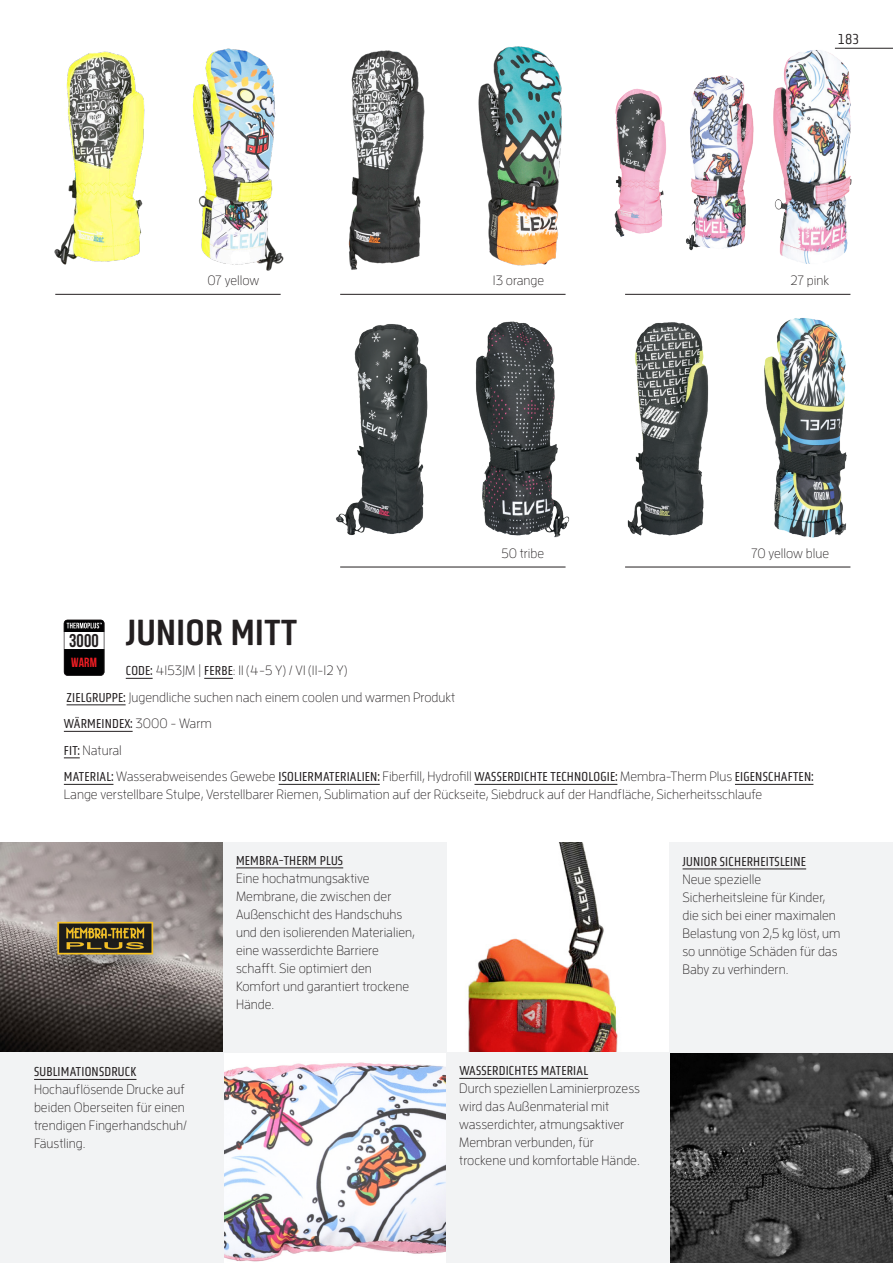
<style>
.page{position:relative;width:893px;height:1263px;background:#fff}
.page>*{position:absolute;margin:0;border:0;box-sizing:border-box;transform-origin:0 0}
.t1{font:37.5px "Obvia Condensed";letter-spacing:.015em;color:#231f20}
.t2{font:700 18.45px "Bebas Neue";color:#231f20}
.pages{font:300 15px "Obvia Condensed";color:#231f20}
.glove_tech{font:300 13.5px/18px "Enzo OT";color:#231f20}
.glove_description{font:300 13.5px/18px "Enzo OT";color:#231f20}
.code_4_elements{font:300 13.5px "Enzo OT";color:#231f20}
.glove_description-2{font:13.5px "Obvia Condensed";letter-spacing:.015em;color:#231f20}
.t3{font:700 13.2px "Bebas Neue";color:#ee1d23}
.s1{font-family:"Obvia Condensed";font-weight:400}
.s2{font-family:"Enzo OT";font-weight:300}
</style>
<div class="page">
<svg style="left:64px;top:619px;width:40px;height:57px"></svg>
<img style="left:614px;top:47px;width:258px;height:217px">
<img style="left:627px;top:318px;width:220px;height:220px">
<img style="left:54px;top:48px;width:230px;height:223px">
<img style="left:348px;top:46px;width:214px;height:224px">
<img style="left:336px;top:321px;width:234px;height:217px">
<img style="left:446px;top:842px;width:224px;height:210px">
<img style="left:670px;top:1052px;width:223px;height:211px">
<img style="left:0;top:842px;width:223px;height:210px">
<img style="left:223px;top:1052px;width:223px;height:211px">
<hr style="left:835px;top:48px;width:58px;height:1px;background:#231f20">
<div style="left:0;top:1052px;width:223px;height:211px;background:#f2f3f4"></div>
<hr style="left:34px;top:1079px;width:102px;height:1px;background:#231f20">
<div style="left:446px;top:1052px;width:224px;height:211px;background:#f2f3f4"></div>
<hr style="left:459px;top:1078px;width:129px;height:1px;background:#231f20">
<div style="left:223px;top:842px;width:223px;height:210px;background:#f2f3f4"></div>
<hr style="left:236px;top:867px;width:107px;height:1px;background:#231f20">
<div style="left:670px;top:842px;width:223px;height:210px;background:#f2f3f4"></div>
<hr style="left:683px;top:868px;width:123px;height:1px;background:#231f20">
<svg style="left:126px;top:678px;width:27px;height:1px"></svg>
<svg style="left:204px;top:678px;width:29px;height:1px"></svg>
<hr style="left:67px;top:704px;width:59px;height:1px;background:#231f20">
<hr style="left:64px;top:731px;width:69px;height:1px;background:#231f20">
<svg style="left:64px;top:757px;width:16px;height:1px"></svg>
<hr style="left:64px;top:784px;width:49px;height:1px;background:#231f20">
<hr style="left:279px;top:784px;width:101px;height:1px;background:#231f20">
<hr style="left:474px;top:784px;width:143px;height:1px;background:#231f20">
<hr style="left:735px;top:784px;width:78px;height:1px;background:#231f20">
<hr style="left:55px;top:294px;width:226px;height:1px;background:#231f20">
<hr style="left:340px;top:294px;width:226px;height:1px;background:#231f20">
<hr style="left:625px;top:294px;width:225px;height:1px;background:#231f20">
<hr style="left:340px;top:567px;width:226px;height:1px;background:#231f20">
<hr style="left:625px;top:567px;width:225px;height:1px;background:#231f20">
<p class="pages" style="left:838px;top:30px;width:23px">183</p>
<p class="code_4_elements" style="left:207px;top:273px;width:54px">07 yellow</p>
<p class="code_4_elements" style="left:493px;top:273px;width:53px">13 orange</p>
<p class="code_4_elements" style="left:790px;top:273px;width:40px">27 pink</p>
<p class="code_4_elements" style="left:501px;top:545px;width:44px">50 tribe</p>
<p class="code_4_elements" style="left:751px;top:545px;width:80px">70 yellow blue</p>
<p class="t1" style="left:126px;top:610px;width:173px">JUNIOR MITT</p>
<p class="glove_description" style="left:126px;top:661px;width:223px"><span class="s1">CODE:</span> 4153JM | <span class="s1">FERBE</span>: II (4-5 Y) / VI (11-12 Y)</p>
<p class="glove_description" style="left:67px;top:688px;width:390px"><span class="s1">ZIELGRUPPE:</span> Jugendliche suchen nach einem coolen und warmen Produkt</p>
<p class="glove_description-2" style="left:64px;top:716px;width:149px">WÄRMEINDEX: <span class="s2">3000 - Warm</span></p>
<p class="glove_description" style="left:64px;top:741px;width:59px"><span class="s1">FIT:</span> Natural</p>
<p class="glove_description" style="left:64px;top:767px;width:751px"><span class="s1">MATERIAL:</span> Wasserabweisendes Gewebe <span class="s1">ISOLIERMATERIALIEN:</span> Fiberfill, Hydrofill <span class="s1">WASSERDICHTE TECHNOLOGIE:</span> Membra-Therm Plus <span class="s1">EIGENSCHAFTEN:<br></span>Lange verstellbare Stulpe, Verstellbarer Riemen, Sublimation auf der Rückseite, Siebdruck auf der Handfläche, Sicherheitsschlaufe</p>
<p class="t2" style="left:69px;top:630px;width:31px">3000</p>
<p class="t3" style="left:71px;top:655px;width:27px">WARM</p>
<p class="glove_tech" style="left:236px;top:851px;width:180px"><span class="s1">MEMBRA-THERM PLUS<br></span>Eine hochatmungsaktive<br>Membrane, die zwischen der<br>Außenschicht des Handschuhs und den isolierenden Materialien, eine wasserdichte Barriere schafft. Sie optimiert den<br>Komfort und garantiert trockene<br>Hände.</p>
<p class="glove_tech" style="left:682px;top:852px;width:159px"><span class="s1">JUNIOR SICHERHEITSLEINE<br></span>Neue spezielle<br>Sicherheitsleine für Kinder, die sich bei einer maximalen<br>Belastung von 2,5 kg löst, um so unnötige Schäden für das<br>Baby zu verhindern.</p>
<p class="glove_tech" style="left:34px;top:1062px;width:155px"><span class="s1">SUBLIMATIONSDRUCK<br></span>Hochauflösende Drucke auf beiden Oberseiten für einen trendigen Fingerhandschuh/<br>Fäustling.</p>
<p class="glove_tech" style="left:459px;top:1061px;width:182px"><span class="s1">WASSERDICHTES MATERIAL<br></span>Durch speziellen Laminierprozess wird das Außenmaterial mit wasserdichter, atmungsaktiver<br>Membran verbunden, für trockene und komfortable Hände.</p>
</div>
